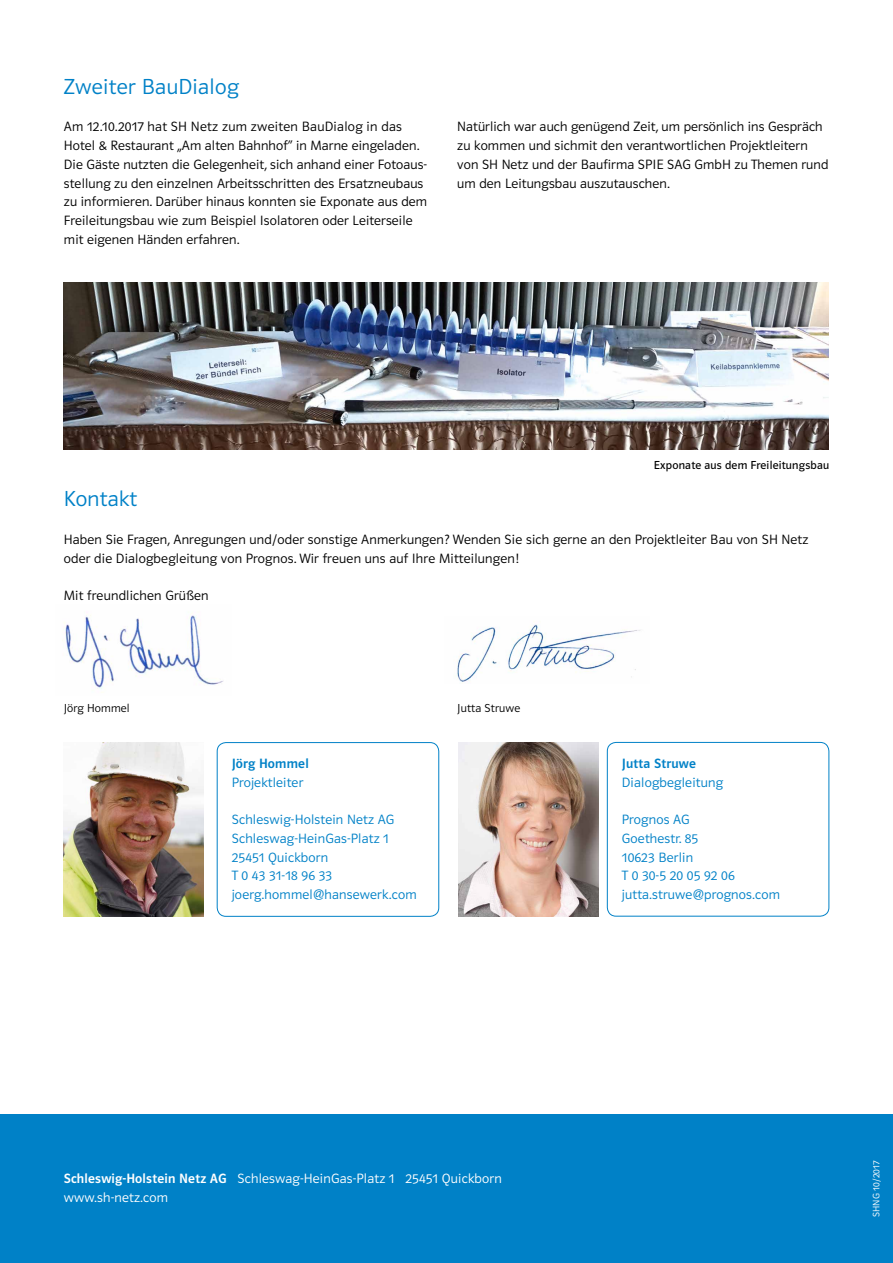
<style>
.page{position:relative;width:893px;height:1263px;background:#fff}
.page>*{position:absolute;margin:0;border:0;box-sizing:border-box;transform-origin:0 0}
.t1{font:22.5px "Polo 22 K Leicht";letter-spacing:.015em;color:#0081c7}
.t2{font:13.95px/18.8px "Polo 11 K Leicht";letter-spacing:.01em;color:#000}
.t3{font:13.95px/18.8px "Polo 11 K Leicht";letter-spacing:.015em;color:#0081c7}
.t4{font:13.95px/18.8px "Polo 11 K Leicht";letter-spacing:.015em;color:#fff}
.t5{font:13.95px "Polo 11 K Krftg";letter-spacing:.015em;color:#0081c7}
.t6{font:12px "Polo 11 K Buch";letter-spacing:.015em;color:#000}
.t7{font:12px "Polo 11 K Leicht";letter-spacing:.015em;color:#000}
.t8{font:9.75px "Polo 11 K Leicht";letter-spacing:.015em;color:#fff}
.s1{font-family:"Polo 11 K Krftg"}
</style>
<div class="page">
<img style="left:457px;top:624px;width:183px;height:58px">
<div style="left:0;top:1114px;width:893px;height:149px;background:#0081c7"></div>
<div style="left:217px;top:742px;width:222px;height:175px;border:1px solid #0081c7;border-radius:9px"></div>
<div style="left:607px;top:742px;width:222px;height:174px;border:1px solid #0081c7;border-radius:9px"></div>
<img style="left:64px;top:742px;width:140px;height:175px">
<img style="left:458px;top:742px;width:140px;height:174px">
<img style="left:62px;top:615px;width:161px;height:74px">
<img style="left:64px;top:282px;width:765px;height:168px">
<h1 class="t1" style="left:64px;top:75px;width:176px">Zweiter BauDialog</h1>
<p class="t2" style="left:64px;top:117px;width:365px">Am 12.10.2017 hat SH Netz zum zweiten BauDialog in das Hotel &amp; Restaurant „Am alten Bahnhof“ in Marne eingeladen.<br>Die Gäste nutzten die Gelegenheit, sich anhand einer Fotoaus&shy;stellung zu den einzelnen Arbeitsschritten des Ersatzneubaus zu informieren. Darüber hinaus konnten sie Exponate aus dem Freileitungsbau wie zum Beispiel Isolatoren oder Leiterseile mit eigenen Händen erfahren.</p>
<p class="t2" style="left:457px;top:117px;width:373px">Natürlich war auch genügend Zeit, um persönlich ins Gespräch zu kommen und sichmit den verantwortlichen Projektleitern von SH Netz und der Baufirma SPIE SAG GmbH zu Themen rund um den Leitungsbau auszutauschen.</p>
<p class="t6" style="left:654px;top:459px;width:177px">Exponate aus dem Freileitungsbau</p>
<h1 class="t1" style="left:64px;top:487px;width:75px">Kontakt</h1>
<p class="t2" style="left:64px;top:530px;width:746px">Haben Sie Fragen, Anregungen und/oder sonstige Anmerkungen? Wenden Sie sich gerne an den Projektleiter Bau von SH Netz oder die Dialogbegleitung von Prognos. Wir freuen uns auf Ihre Mitteilungen!</p>
<p class="t2" style="left:64px;top:586px;width:146px">Mit freundlichen Grüßen</p>
<p class="t7" style="left:64px;top:702px;width:68px">Jörg Hommel</p>
<p class="t7" style="left:457px;top:702px;width:65px">Jutta Struwe</p>
<p class="t5" style="left:232px;top:756px;width:78px">Jörg Hommel</p>
<p class="t3" style="left:232px;top:773px;width:73px">Projektleiter</p>
<p class="t3" style="left:232px;top:810px;width:186px">Schleswig-Holstein Netz AG<br>Schleswag-HeinGas-Platz 1<br>25451 Quickborn<br>T 0 43 31-18 96 33 joerg.hommel@hansewerk.com</p>
<p class="t5" style="left:622px;top:756px;width:76px">Jutta Struwe</p>
<p class="t3" style="left:622px;top:773px;width:103px">Dialogbegleitung</p>
<p class="t3" style="left:622px;top:810px;width:160px">Prognos AG<br>Goethestr. 85<br>10623 Berlin<br>T 0 30-5 20 05 92 06 jutta.struwe@prognos.com</p>
<p class="t4" style="left:64px;top:1169px;width:439px"><span class="s1">Schleswig-Holstein Netz AG</span> Schleswag-HeinGas-Platz 1 25451 Quickborn www.sh-netz.com</p>
<p class="t8" style="left:871px;top:1217px;width:58px;rotate:-90deg">SHNG 10/2017</p>
</div>
